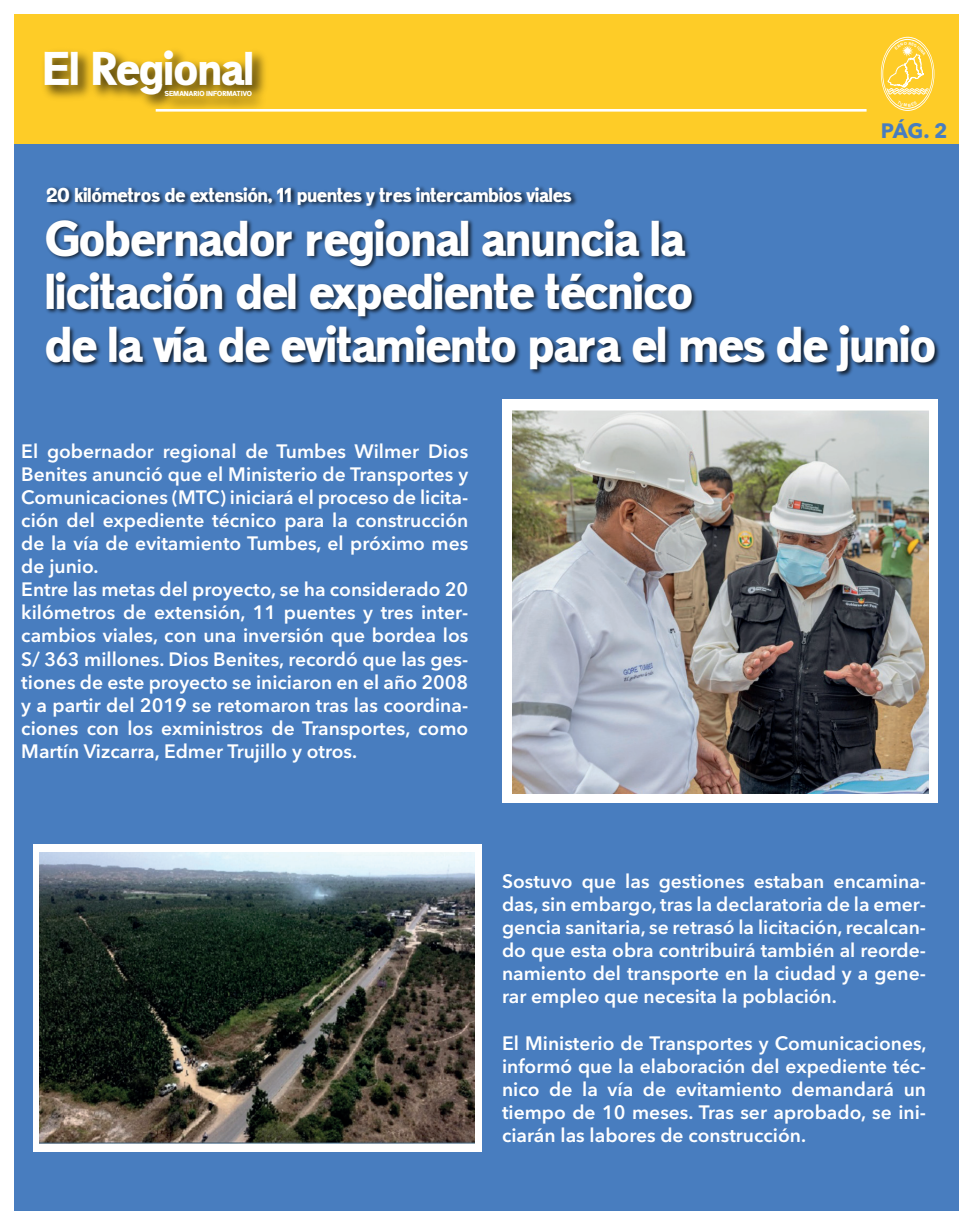
<style>
.page{position:relative;width:973px;height:1225px;background:#fff}
.page>*{position:absolute;margin:0;border:0;box-sizing:border-box;transform-origin:0 0}
.t1{font:48.12px/53.3px "Maximum Impact";color:#fff}
.t2{font:45.24px "Maximum Impact";color:#fff}
.t3{font:700 20.65px "Avenir Next LT Pro";color:#487dbf}
.t4{font:600 19.25px/23.1px "Avenir Next LT Pro";color:#fff;text-align:justify}
.t5{font:19.25px "Maximum Impact";color:#fff}
.t6{font:6.91px "Maximum Impact";color:#fff}
</style>
<div class="page">
<div style="left:14px;top:128px;width:944px;height:1083px;background:#487dbf"></div>
<div style="left:14px;top:14px;width:944px;height:129px;background:#fecc27"></div>
<img style="left:44px;top:51px;width:222px;height:61px">
<img style="left:158px;top:84px;width:108px;height:25px">
<hr style="left:156px;top:109px;width:711px;height:3px;background:#fff">
<img style="left:46px;top:218px;width:894px;height:159px">
<img style="left:47px;top:186px;width:530px;height:24px">
<div style="left:502px;top:399px;width:436px;height:404px;background:#fff"></div>
<img style="left:513px;top:410px;width:415px;height:384px">
<div style="left:33px;top:844px;width:449px;height:307px;background:#fff"></div>
<img style="left:40px;top:853px;width:435px;height:290px">
<svg style="left:881px;top:36px;width:54px;height:75px"></svg>
<h2 class="t2" style="left:43px;top:41px;width:213px">El Regional</h2>
<p class="t6" style="left:165px;top:89px;width:89px">SEMANARIO INFORMATIVO</p>
<p class="t5" style="left:47px;top:183px;width:526px">20 kilómetros de extensión, 11 puentes y tres intercambios viales</p>
<p class="t3" style="left:881px;top:119px;width:68px">PÁG. 2</p>
<h1 class="t1" style="left:45px;top:213px;width:892px">Gobernador regional anuncia la<br>licitación del expediente técnico<br>de la vía de evitamiento para el mes de junio</h1>
<p class="t4" style="left:21px;top:439px;width:449px;text-align:left">El gobernador regional de Tumbes Wilmer Dios Benites anunció que el Ministerio de Transportes y Comunicaciones (MTC) iniciará el proceso de licita&shy;ción del expediente técnico para la construcción de la vía de evitamiento Tumbes, el próximo mes de junio.<br>Entre las metas del proyecto, se ha considerado 20 kilómetros de extensión, 11 puentes y tres inter&shy;cambios viales, con una inversión que bordea los S/ 363 millones. Dios Benites, recordó que las ges&shy;tiones de este proyecto se iniciaron en el año 2008 y a partir del 2019 se retomaron tras las coordina&shy;ciones con los exministros de Transportes, como Martín Vizcarra, Edmer Trujillo y otros.</p>
<p class="t4" style="left:502px;top:869px;width:426px">Sostuvo que las gestiones estaban encamina&shy;das, sin embargo, tras la declaratoria de la emer&shy;gencia sanitaria, se retrasó la licitación, recalcan&shy;do que esta obra contribuirá también al reorde&shy;namiento del transporte en la ciudad y a gene&shy;rar empleo que necesita la población.</p>
<p class="t4" style="left:502px;top:1031px;width:426px">El Ministerio de Transportes y Comunicaciones, informó que la elaboración del expediente téc&shy;nico de la vía de evitamiento demandará un tiempo de 10 meses. Tras ser aprobado, se ini&shy;ciarán las labores de construcción.</p>
</div>
